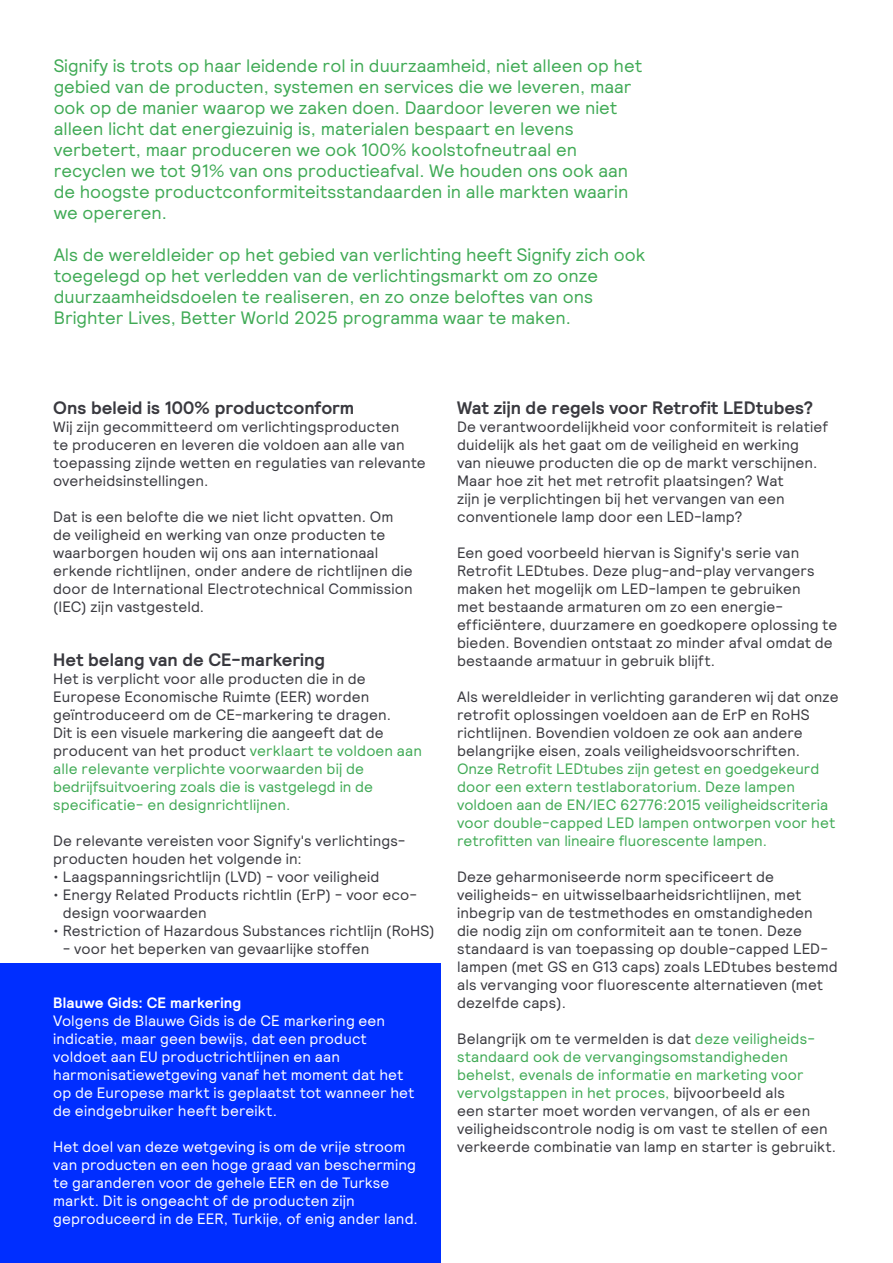
<style>
.page{position:relative;width:893px;height:1263px;background:#fff}
.page>*{position:absolute;margin:0;border:0;box-sizing:border-box;transform-origin:0 0}
.Body_Dark_Gray_10pt{font:18px/21px "Signify Relative";color:#40aa55}
.Body_Dark_Gray_10pt-2{font:700 18px "Signify Relative";color:#39393f}
.Body_Dark_Gray_10pt-3{font:15px/18px "Signify Relative";letter-spacing:.01em;color:#39393f}
.Body_Dark_Gray_10pt-4{font:15px/18px "Signify Relative";letter-spacing:.01em;color:#fff}
.Body_Dark_Gray_10pt-5{font:15px/18px "Signify Relative";letter-spacing:.01em;color:#40aa55}
.Body_Dark_Gray_10pt-6{font:700 15px "Signify Relative";letter-spacing:.01em;color:#fff}
.s1{color:#40aa55}
.s2{color:#39393f}
</style>
<div class="page">
<div style="left:0;top:963px;width:440px;height:300px;background:#002eff"></div>
<p class="Body_Dark_Gray_10pt" style="left:54px;top:54px;width:590px">Signify is trots op haar leidende rol in duurzaamheid, niet alleen op het gebied van de producten, systemen en services die we leveren, maar ook op de manier waarop we zaken doen. Daardoor leveren we niet alleen licht dat energiezuinig is, materialen bespaart en levens verbetert, maar produceren we ook 100% koolstofneutraal en recyclen we tot 91% van ons productieafval. We houden ons ook aan de hoogste productconformiteitsstandaarden in alle markten waarin we opereren.</p>
<p class="Body_Dark_Gray_10pt" style="left:54px;top:243px;width:593px">Als de wereldleider op het gebied van verlichting heeft Signify zich ook toegelegd op het verledden van de verlichtingsmarkt om zo onze duurzaamheidsdoelen te realiseren, en zo onze beloftes van ons Brighter Lives, Better World 2025 programma waar te maken.</p>
<p class="Body_Dark_Gray_10pt-2" style="left:53px;top:396px;width:303px">Ons beleid is 100% productconform</p>
<p class="Body_Dark_Gray_10pt-3" style="left:53px;top:417px;width:374px">Wij zijn gecommitteerd om verlichtingsproducten<br>te produceren en leveren die voldoen aan alle van toepassing zijnde wetten en regulaties van relevante overheidsinstellingen.</p>
<p class="Body_Dark_Gray_10pt-3" style="left:53px;top:507px;width:361px">Dat is een belofte die we niet licht opvatten. Om de veiligheid en werking van onze producten te waarborgen houden wij ons aan internationaal erkende richtlijnen, onder andere de richtlijnen die door de International Electrotechnical Commission (IEC) zijn vastgesteld.</p>
<p class="Body_Dark_Gray_10pt-2" style="left:53px;top:648px;width:273px">Het belang van de CE-markering</p>
<p class="Body_Dark_Gray_10pt-3" style="left:53px;top:669px;width:370px">Het is verplicht voor alle producten die in de Europese Economische Ruimte (EER) worden geïntroduceerd om de CE-markering te dragen.<br>Dit is een visuele markering die aangeeft dat de producent van het product <span class="s1">verklaart te voldoen aan alle relevante verplichte voorwaarden bij de bedrijfsuitvoering zoals die is vastgelegd in de specificatie- en designrichtlijnen.</span></p>
<p class="Body_Dark_Gray_10pt-3" style="left:53px;top:831px;width:354px">De relevante vereisten voor Signify's verlichtings&shy;producten houden het volgende in:</p>
<p class="Body_Dark_Gray_10pt-3" style="left:53px;top:867px;width:328px">• Laagspanningsrichtlijn (LVD) - voor veiligheid</p>
<p class="Body_Dark_Gray_10pt-3" style="left:63px;top:885px;width:356px;text-indent:-10px">• Energy Related Products richtlin (ErP) - voor eco&shy;design voorwaarden</p>
<p class="Body_Dark_Gray_10pt-3" style="left:53px;top:921px;width:383px">• Restriction of Hazardous Substances richtlijn (RoHS)</p>
<p class="Body_Dark_Gray_10pt-3" style="left:63px;top:939px;width:308px">- voor het beperken van gevaarlijke stoffen</p>
<p class="Body_Dark_Gray_10pt-6" style="left:53px;top:993px;width:190px">Blauwe Gids: CE markering</p>
<p class="Body_Dark_Gray_10pt-4" style="left:53px;top:1011px;width:363px">Volgens de Blauwe Gids is de CE markering een indicatie, maar geen bewijs, dat een product voldoet aan EU productrichtlijnen en aan harmonisatiewetgeving vanaf het moment dat het op de Europese markt is geplaatst tot wanneer het de eindgebruiker heeft bereikt.</p>
<p class="Body_Dark_Gray_10pt-4" style="left:53px;top:1137px;width:366px">Het doel van deze wetgeving is om de vrije stroom van producten en een hoge graad van bescherming te garanderen voor de gehele EER en de Turkse markt. Dit is ongeacht of de producten zijn geproduceerd in de EER, Turkije, of enig ander land.</p>
<p class="Body_Dark_Gray_10pt-2" style="left:457px;top:396px;width:358px">Wat zijn de regels voor Retrofit LEDtubes?</p>
<p class="Body_Dark_Gray_10pt-3" style="left:457px;top:417px;width:372px">De verantwoordelijkheid voor conformiteit is relatief duidelijk als het gaat om de veiligheid en werking<br>van nieuwe producten die op de markt verschijnen.<br>Maar hoe zit het met retrofit plaatsingen? Wat<br>zijn je verplichtingen bij het vervangen van een conventionele lamp door een LED-lamp?</p>
<p class="Body_Dark_Gray_10pt-3" style="left:457px;top:543px;width:382px">Een goed voorbeeld hiervan is Signify's serie van Retrofit LEDtubes. Deze plug-and-play vervangers maken het mogelijk om LED-lampen te gebruiken<br>met bestaande armaturen om zo een energie&shy;efficiëntere, duurzamere en goedkopere oplossing te bieden. Bovendien ontstaat zo minder afval omdat de bestaande armatuur in gebruik blijft.</p>
<p class="Body_Dark_Gray_10pt-5" style="left:457px;top:687px;width:383px"><span class="s2">Als wereldleider in verlichting garanderen wij dat onze retrofit oplossingen voeldoen aan de ErP en RoHS richtlijnen. Bovendien voldoen ze ook aan andere belangrijke eisen, zoals veiligheidsvoorschriften.<br></span>Onze Retrofit LEDtubes zijn getest en goedgekeurd door een extern testlaboratorium. Deze lampen voldoen aan de EN/IEC 62776:2015 veiligheidscriteria voor double-capped LED lampen ontworpen voor het retrofitten van lineaire fluorescente lampen.</p>
<p class="Body_Dark_Gray_10pt-3" style="left:457px;top:867px;width:382px">Deze geharmoniseerde norm specificeert de veiligheids- en uitwisselbaarheidsrichtlijnen, met inbegrip van de testmethodes en omstandigheden die nodig zijn om conformiteit aan te tonen. Deze standaard is van toepassing op double-capped LED&shy;lampen (met GS en G13 caps) zoals LEDtubes bestemd als vervanging voor fluorescente alternatieven (met dezelfde caps).</p>
<p class="Body_Dark_Gray_10pt-3" style="left:457px;top:1029px;width:381px">Belangrijk om te vermelden is dat <span class="s1">deze veiligheids&shy;standaard ook de vervangingsomstandigheden behelst, evenals de informatie en marketing voor vervolgstappen in het proces,</span> bijvoorbeeld als<br>een starter moet worden vervangen, of als er een veiligheidscontrole nodig is om vast te stellen of een verkeerde combinatie van lamp en starter is gebruikt.</p>
</div>
